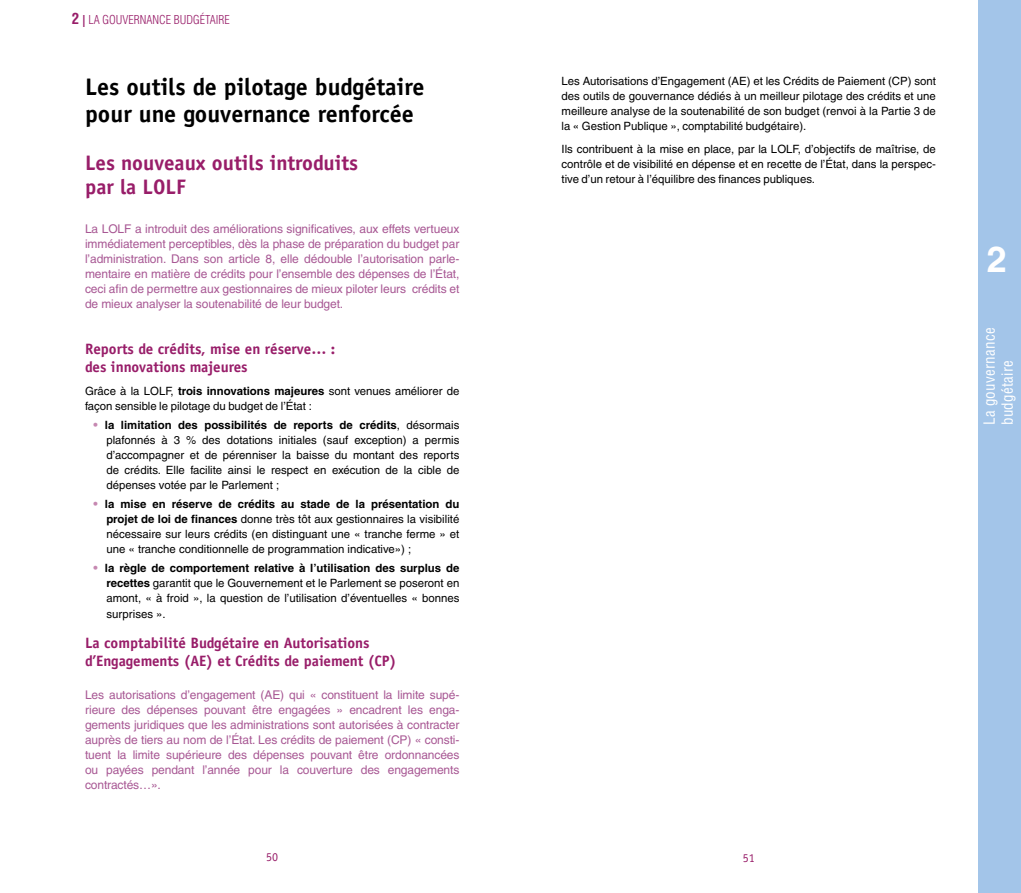
<style>
.page{position:relative;width:1021px;height:893px;background:#fff}
.page>*{position:absolute;margin:0;border:0;box-sizing:border-box;transform-origin:0 0}
.t1{font:700 36px "Helvetica LT";color:#fff}
.t2{font:700 24px/27px "Officina Sans LT";color:#000}
.t3{font:700 21px/24px "Officina Sans LT";color:#981d69}
.t4{font:700 15px/18px "Officina Sans LT";color:#981d69}
.t5{font:condensed 15px/18px "Helvetica LT";letter-spacing:.02em;color:#fff}
.t6{font:12px/15px "Helvetica LT";letter-spacing:-.01em;color:#a85894;text-align:justify}
.t7{font:300 condensed 12px "Helvetica LT";color:#981d69}
.t8{font:12px "Officina Sans LT";color:#981d69}
.t9{font:11.4px/15px "Helvetica LT";color:#000;text-align:justify}
.s1{font-weight:700;font-size:15px}
.s2{font-weight:700}
.s3{font-weight:700;font-size:12px;color:#c688b1}
</style>
<div class="page">
<div style="left:978px;top:0;width:42px;height:893px;background:#a3c5e9"></div>
<p class="t7" style="left:72px;top:12px;width:159px"><span class="s1">2</span> <span class="s2">|</span> LA GOUVERNANCE BUDGÉTAIRE</p>
<h2 class="t2" style="left:85px;top:73px;width:341px">Les outils de pilotage budgétaire pour une gouvernance renforcée</h2>
<h3 class="t3" style="left:85px;top:151px;width:275px">Les nouveaux outils introduits par la LOLF</h3>
<p class="t6" style="left:85px;top:222px;width:376px">La LOLF a introduit des améliorations significatives, aux effets vertueux immédiatement perceptibles, dès la phase de préparation du budget par l’administration. Dans son article 8, elle dédouble l’autorisation parle&shy;mentaire en matière de crédits pour l’ensemble des dépenses de l’État, ceci afin de permettre aux gestionnaires de mieux piloter leurs crédits et de mieux analyser la soutenabilité de leur budget.</p>
<h3 class="t4" style="left:85px;top:340px;width:252px">Reports de crédits, mise en réserve… : des innovations majeures</h3>
<p class="t9" style="left:85px;top:383px;width:376px">Grâce à la LOLF, <span class="s2">trois innovations majeures</span> sont venues améliorer de façon sensible le pilotage du budget de l’État :</p>
<p class="t9" style="left:106px;top:417px;width:354px;text-indent:-13px"><span class="s3">•</span> <span class="s2">la limitation des possibilités de reports de crédits</span>, désormais plafonnés à 3 % des dotations initiales (sauf exception) a permis d’accompagner et de pérenniser la baisse du montant des reports de crédits. Elle facilite ainsi le respect en exécution de la cible de dépenses votée par le Parlement ;</p>
<p class="t9" style="left:106px;top:497px;width:354px;text-indent:-13px"><span class="s3">•</span> <span class="s2">la mise en réserve de crédits au stade de la présentation du projet de loi de finances</span> donne très tôt aux gestionnaires la visibilité nécessaire sur leurs crédits (en distinguant une « tranche ferme » et une « tranche conditionnelle de programmation indicative») ;</p>
<p class="t9" style="left:106px;top:561px;width:354px;text-indent:-13px"><span class="s3">•</span> <span class="s2">la règle de comportement relative à l’utilisation des surplus de recettes</span> garantit que le Gouvernement et le Parlement se poseront en amont, « à froid », la question de l’utilisation d’éventuelles « bonnes surprises ».</p>
<h3 class="t4" style="left:85px;top:634px;width:313px">La comptabilité Budgétaire en Autorisations d’Engagements (AE) et Crédits de paiement (CP)</h3>
<p class="t6" style="left:85px;top:687px;width:376px">Les autorisations d’engagement (AE) qui « constituent la limite supé&shy;rieure des dépenses pouvant être engagées » encadrent les enga&shy;gements juridiques que les administrations sont autorisées à contracter auprès de tiers au nom de l’État. Les crédits de paiement (CP) « consti&shy;tuent la limite supérieure des dépenses pouvant être ordonnancées ou payées pendant l’année pour la couverture des engagements contractés…».</p>
<p class="t9" style="left:561px;top:74px;width:376px">Les Autorisations d’Engagement (AE) et les Crédits de Paiement (CP) sont des outils de gouvernance dédiés à un meilleur pilotage des crédits et une meilleure analyse de la soutenabilité de son budget (renvoi à la Partie 3 de la « Gestion Publique », comptabilité budgétaire).</p>
<p class="t9" style="left:561px;top:141px;width:376px">Ils contribuent à la mise en place, par la LOLF, d’objectifs de maîtrise, de contrôle et de visibilité en dépense et en recette de l’État, dans la perspec&shy;tive d’un retour à l’équilibre des finances publiques.</p>
<p class="t8" style="left:266px;top:850px;width:13px">50</p>
<p class="t8" style="left:742px;top:850px;width:13px">51</p>
<h1 class="t1" style="left:986px;top:238px;width:22px">2</h1>
<h3 class="t5" style="left:980px;top:425px;width:99px;rotate:-90deg">La gouvernance budgétaire</h3>
</div>
